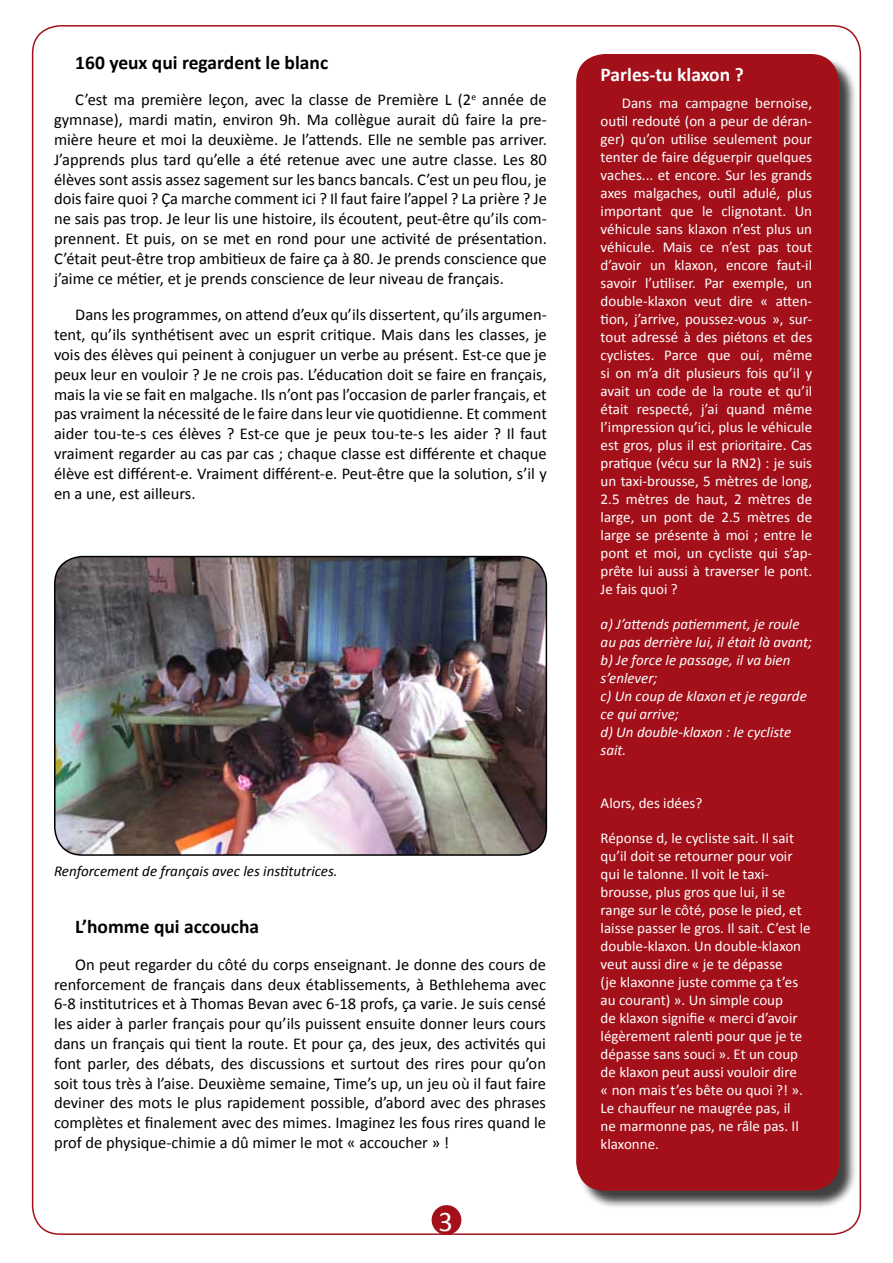
<style>
.page{position:relative;width:893px;height:1263px;background:#fff}
.page>*{position:absolute;margin:0;border:0;box-sizing:border-box;transform-origin:0 0}
.t1{font:28.5px "Calibri";color:#fff}
.t2{font:700 19.5px "Calibri";color:#000}
.t3{font:700 19.5px "Calibri";color:#fff}
.t4{font:16.5px/19.8px "Calibri";color:#000;text-align:justify}
.t5{font:15px/18px "Calibri";color:#fff;text-align:justify}
.t6{font:italic 15px/18px "Calibri";color:#fff}
.t7{font:italic 15px "Calibri";color:#000}
</style>
<div class="page">
<div style="left:432px;top:1206px;width:29px;height:28px;background:#a3101a;border-radius:50%"></div>
<div style="left:432px;top:1205px;width:29px;height:30px;border:2px solid #a3101a;border-radius:50%"></div>
<div style="left:578px;top:56px;width:280px;height:1153px;background:#000;opacity:.75"></div>
<div style="left:577px;top:55px;width:261px;height:1135px;background:#a3101a;border-radius:28px"></div>
<div style="left:576px;top:54px;width:263px;height:1137px;border:2px solid #a3101a;border-radius:28px"></div>
<img style="left:55px;top:557px;width:491px;height:298px">
<div style="left:54px;top:556px;width:493px;height:300px;border:2px solid #000;border-radius:28px"></div>
<p class="t2" style="left:75px;top:50px;width:254px">160 yeux qui regardent le blanc</p>
<p class="t4" style="left:54px;top:90px;width:494px;text-indent:21px">C’est ma première leçon, avec la classe de Première L (2<sup>e</sup> année de gymnase), mardi matin, environ 9h. Ma collègue aurait dû faire la pre&shy;mière heure et moi la deuxième. Je l’attends. Elle ne semble pas arriver.<br>J’apprends plus tard qu’elle a été retenue avec une autre classe. Les 80 élèves sont assis assez sagement sur les bancs bancals. C’est un peu flou, je dois faire quoi ? Ça marche comment ici ? Il faut faire l’appel ? La prière ? Je ne sais pas trop. Je leur lis une histoire, ils écoutent, peut-être qu’ils com&shy;prennent. Et puis, on se met en rond pour une activité de présentation.<br>C’était peut-être trop ambitieux de faire ça à 80. Je prends conscience que j’aime ce métier, et je prends conscience de leur niveau de français.</p>
<p class="t4" style="left:54px;top:305px;width:494px;text-indent:21px">Dans les programmes, on attend d’eux qu’ils dissertent, qu’ils argumen&shy;tent, qu’ils synthétisent avec un esprit critique. Mais dans les classes, je vois des élèves qui peinent à conjuguer un verbe au présent. Est-ce que je peux leur en vouloir ? Je ne crois pas. L’éducation doit se faire en français, mais la vie se fait en malgache. Ils n’ont pas l’occasion de parler français, et pas vraiment la nécessité de le faire dans leur vie quotidienne. Et comment aider tou-te-s ces élèves ? Est-ce que je peux tou-te-s les aider ? Il faut vraiment regarder au cas par cas ; chaque classe est différente et chaque élève est différent-e. Vraiment différent-e. Peut-être que la solution, s’il y en a une, est ailleurs.</p>
<p class="t7" style="left:54px;top:861px;width:285px">Renforcement de français avec les institutrices.</p>
<p class="t2" style="left:75px;top:914px;width:185px">L’homme qui accoucha</p>
<p class="t4" style="left:54px;top:954px;width:494px;text-indent:21px">On peut regarder du côté du corps enseignant. Je donne des cours de renforcement de français dans deux établissements, à Bethlehema avec 6-8 institutrices et à Thomas Bevan avec 6-18 profs, ça varie. Je suis censé les aider à parler français pour qu’ils puissent ensuite donner leurs cours dans un français qui tient la route. Et pour ça, des jeux, des activités qui font parler, des débats, des discussions et surtout des rires pour qu’on soit tous très à l’aise. Deuxième semaine, Time’s up, un jeu où il faut faire deviner des mots le plus rapidement possible, d’abord avec des phrases complètes et finalement avec des mimes. Imaginez les fous rires quand le prof de physique-chimie a dû mimer le mot « accoucher » !</p>
<h1 class="t1" style="left:439px;top:1203px;width:16px">3</h1>
<p class="t3" style="left:601px;top:62px;width:145px">Parles-tu klaxon ?</p>
<p class="t5" style="left:601px;top:94px;width:213px;text-indent:21px">Dans ma campagne bernoise, outil redouté (on a peur de déran&shy;ger) qu’on utilise seulement pour tenter de faire déguerpir quelques vaches... et encore. Sur les grands axes malgaches, outil adulé, plus important que le clignotant. Un véhicule sans klaxon n’est plus un véhicule. Mais ce n’est pas tout d’avoir un klaxon, encore faut-il savoir l’utiliser. Par exemple, un double-klaxon veut dire « atten&shy;tion, j’arrive, poussez-vous », sur&shy;tout adressé à des piétons et des cyclistes. Parce que oui, même si on m’a dit plusieurs fois qu’il y avait un code de la route et qu’il était respecté, j’ai quand même l’impression qu’ici, plus le véhicule est gros, plus il est prioritaire. Cas pratique (vécu sur la RN2) : je suis un taxi-brousse, 5 mètres de long, 2.5 mètres de haut, 2 mètres de large, un pont de 2.5 mètres de large se présente à moi ; entre le pont et moi, un cycliste qui s’ap&shy;prête lui aussi à traverser le pont.<br>Je fais quoi ?</p>
<p class="t6" style="left:601px;top:614px;width:213px">a) J’attends patiemment, je roule au pas derrière lui, il était là avant; b) Je force le passage, il va bien s’enlever;<br>c) Un coup de klaxon et je regarde ce qui arrive;<br>d) Un double-klaxon : le cycliste sait.</p>
<p class="t5" style="left:601px;top:794px;width:103px">Alors, des idées?</p>
<p class="t5" style="left:601px;top:829px;width:211px;text-align:left">Réponse d, le cycliste sait. Il sait qu’il doit se retourner pour voir qui le talonne. Il voit le taxi&shy;brousse, plus gros que lui, il se range sur le côté, pose le pied, et laisse passer le gros. Il sait. C’est le double-klaxon. Un double-klaxon veut aussi dire « je te dépasse<br>(je klaxonne juste comme ça t’es au courant) ». Un simple coup<br>de klaxon signifie « merci d’avoir légèrement ralenti pour que je te dépasse sans souci ». Et un coup de klaxon peut aussi vouloir dire<br>« non mais t’es bête ou quoi ?! ».<br>Le chauffeur ne maugrée pas, il<br>ne marmonne pas, ne râle pas. Il klaxonne.</p>
</div>
